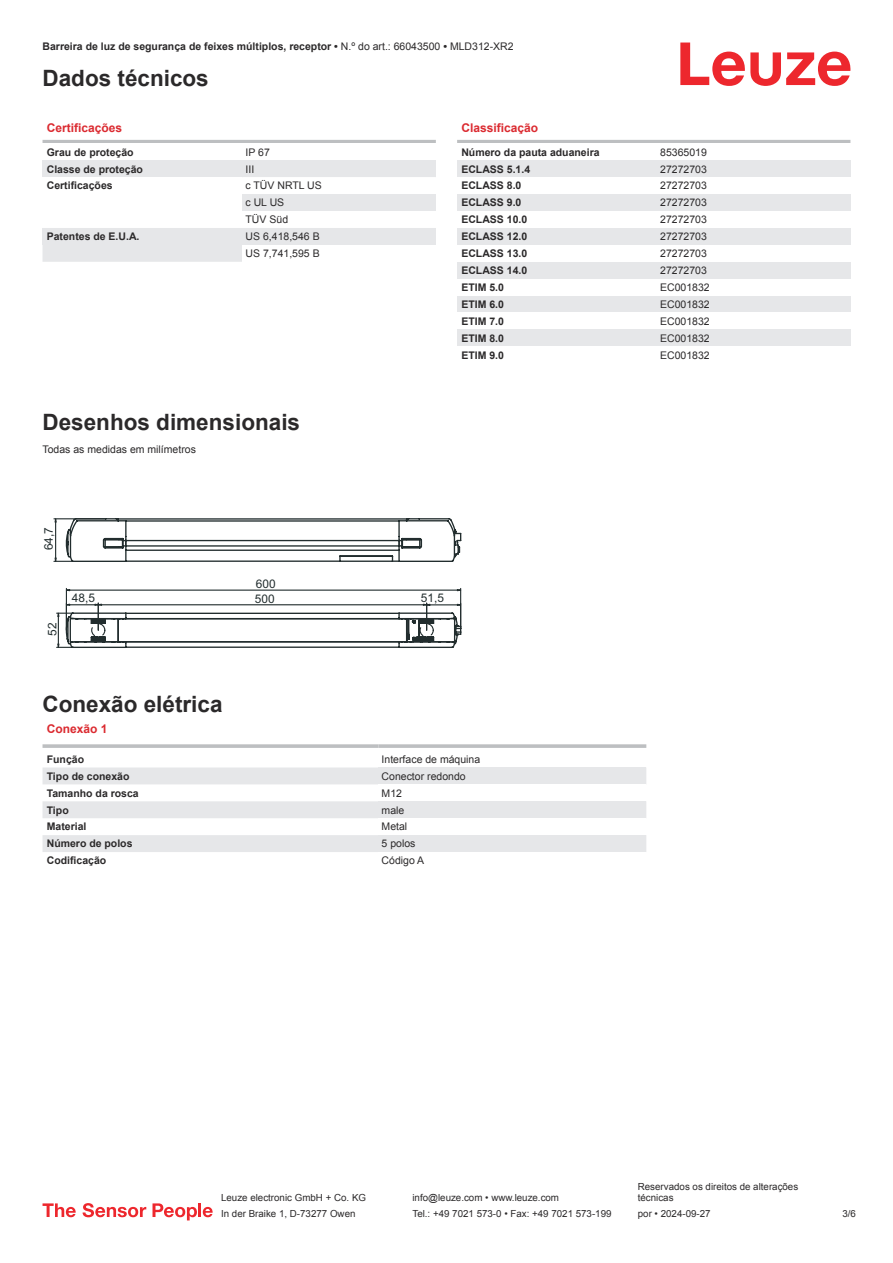
<style>
.page{position:relative;width:893px;height:1263px;background:#fff}
.page>*{position:absolute;margin:0;border:0;box-sizing:border-box;transform-origin:0 0}
.t1{font:700 22.5px "Arial";color:#2b292a}
.t2{font:700 12px "Arial";color:#db2a30}
.t3{font:11.85px "Arial";color:#222d2e}
.t4{font:700 10.5px "Arial";color:#2b292a}
.t5{font:10.5px/17px "Arial";color:#2b292a}
.t6{font:9.75px/11.7px "Arial";color:#2b292a}
.s1{font-weight:400}
</style>
<div class="page">
<svg style="left:680px;top:43px;width:170px;height:43px"></svg>
<hr style="left:43px;top:140px;width:393px;height:3px;background:#bdbfc1">
<svg style="left:43px;top:160px;width:393px;height:102px"></svg>
<div style="left:242px;top:194px;width:194px;height:17px;background:#e6e7e9"></div>
<div style="left:43px;top:228px;width:199px;height:17px;background:#e6e7e9"></div>
<div style="left:242px;top:228px;width:194px;height:17px;background:#e6e7e9"></div>
<div style="left:242px;top:245px;width:194px;height:17px;background:#fff"></div>
<svg style="left:43px;top:767px;width:335px;height:85px;fill:#e6e7e9"></svg>
<svg style="left:43px;top:744px;width:335px;height:4px"></svg>
<svg style="left:378px;top:744px;width:268px;height:4px"></svg>
<div style="left:378px;top:767px;width:268px;height:17px;background:#e6e7e9"></div>
<div style="left:378px;top:801px;width:268px;height:17px;background:#e6e7e9"></div>
<div style="left:378px;top:835px;width:268px;height:17px;background:#e6e7e9"></div>
<hr style="left:457px;top:140px;width:393px;height:3px;background:#bdbfc1">
<div style="left:457px;top:160px;width:200px;height:17px;background:#e6e7e9"></div>
<div style="left:657px;top:160px;width:193px;height:17px;background:#e6e7e9"></div>
<div style="left:457px;top:194px;width:200px;height:17px;background:#e6e7e9"></div>
<div style="left:657px;top:194px;width:193px;height:17px;background:#e6e7e9"></div>
<div style="left:457px;top:228px;width:200px;height:17px;background:#e6e7e9"></div>
<div style="left:657px;top:228px;width:193px;height:17px;background:#e6e7e9"></div>
<div style="left:457px;top:262px;width:200px;height:17px;background:#e6e7e9"></div>
<div style="left:657px;top:262px;width:193px;height:17px;background:#e6e7e9"></div>
<div style="left:457px;top:296px;width:200px;height:16px;background:#e6e7e9"></div>
<div style="left:657px;top:296px;width:193px;height:16px;background:#e6e7e9"></div>
<div style="left:457px;top:329px;width:200px;height:17px;background:#e6e7e9"></div>
<div style="left:657px;top:329px;width:193px;height:17px;background:#e6e7e9"></div>
<svg style="left:43px;top:1203px;width:33px;height:14px"></svg>
<svg style="left:83px;top:1203px;width:63px;height:14px"></svg>
<svg style="left:153px;top:1203px;width:44px;height:17px"></svg>
<hr style="left:198px;top:1203px;width:3px;height:14px;background:#ed272d">
<svg style="left:203px;top:1207px;width:10px;height:10px"></svg>
<hr style="left:66px;top:588px;width:1px;height:42px;background:#222d2e">
<hr style="left:460px;top:588px;width:1px;height:40px;background:#222d2e">
<hr style="left:70px;top:589px;width:387px;height:2px;background:#222d2e">
<svg style="left:65px;top:588px;width:6px;height:4px"></svg>
<svg style="left:456px;top:588px;width:5px;height:4px"></svg>
<svg style="left:54px;top:518px;width:407px;height:44px"></svg>
<svg style="left:57px;top:603px;width:404px;height:45px"></svg>
<p class="t4" style="left:43px;top:43px;width:473px">Barreira de luz de segurança de feixes múltiplos, receptor • <span class="s1">N.º do art.: 66043500</span> • <span class="s1">MLD312-XR2</span></p>
<h1 class="t1" style="left:43px;top:70px;width:168px">Dados técnicos</h1>
<p class="t2" style="left:47px;top:123px;width:77px">Certificações</p>
<p class="t4" style="left:47px;top:148px;width:88px">Grau de proteção</p>
<p class="t5" style="left:246px;top:144px;width:26px">IP 67</p>
<p class="t4" style="left:47px;top:165px;width:98px">Classe de proteção</p>
<p class="t5" style="left:246px;top:161px;width:10px">III</p>
<p class="t4" style="left:47px;top:182px;width:67px">Certificações</p>
<p class="t5" style="left:246px;top:178px;width:78px">c TÜV NRTL US c UL US<br>TÜV Süd</p>
<p class="t4" style="left:47px;top:232px;width:94px">Patentes de E.U.A.</p>
<p class="t5" style="left:246px;top:229px;width:76px">US 6,418,546 B<br>US 7,741,595 B</p>
<p class="t2" style="left:461px;top:123px;width:78px">Classificação</p>
<p class="t4" style="left:461px;top:148px;width:140px">Número da pauta aduaneira</p>
<p class="t5" style="left:660px;top:144px;width:48px">85365019</p>
<p class="t4" style="left:461px;top:165px;width:70px">ECLASS 5.1.4</p>
<p class="t5" style="left:660px;top:161px;width:48px">27272703</p>
<p class="t4" style="left:461px;top:182px;width:62px">ECLASS 8.0</p>
<p class="t5" style="left:660px;top:178px;width:48px">27272703</p>
<p class="t4" style="left:461px;top:199px;width:62px">ECLASS 9.0</p>
<p class="t5" style="left:660px;top:195px;width:48px">27272703</p>
<p class="t4" style="left:461px;top:216px;width:67px">ECLASS 10.0</p>
<p class="t5" style="left:660px;top:212px;width:48px">27272703</p>
<p class="t4" style="left:461px;top:233px;width:67px">ECLASS 12.0</p>
<p class="t5" style="left:660px;top:229px;width:48px">27272703</p>
<p class="t4" style="left:461px;top:249px;width:67px">ECLASS 13.0</p>
<p class="t5" style="left:660px;top:246px;width:48px">27272703</p>
<p class="t4" style="left:461px;top:266px;width:67px">ECLASS 14.0</p>
<p class="t5" style="left:660px;top:263px;width:48px">27272703</p>
<p class="t4" style="left:461px;top:283px;width:44px">ETIM 5.0</p>
<p class="t5" style="left:660px;top:280px;width:51px">EC001832</p>
<p class="t4" style="left:461px;top:300px;width:44px">ETIM 6.0</p>
<p class="t5" style="left:660px;top:297px;width:51px">EC001832</p>
<p class="t4" style="left:461px;top:317px;width:44px">ETIM 7.0</p>
<p class="t5" style="left:660px;top:313px;width:51px">EC001832</p>
<p class="t4" style="left:461px;top:334px;width:44px">ETIM 8.0</p>
<p class="t5" style="left:660px;top:330px;width:51px">EC001832</p>
<p class="t4" style="left:461px;top:351px;width:44px">ETIM 9.0</p>
<p class="t5" style="left:660px;top:347px;width:51px">EC001832</p>
<h1 class="t1" style="left:43px;top:414px;width:259px">Desenhos dimensionais</h1>
<p class="t5" style="left:43px;top:442px;width:155px">Todas as medidas em milímetros</p>
<p class="t3" style="left:44px;top:550px;width:25px;rotate:-90deg">64,7</p>
<p class="t3" style="left:48px;top:636px;width:15px;rotate:-90deg">52</p>
<p class="t3" style="left:256px;top:580px;width:21px">600</p>
<p class="t3" style="left:72px;top:594px;width:25px">48,5</p>
<p class="t3" style="left:255px;top:594px;width:21px">500</p>
<p class="t3" style="left:421px;top:594px;width:25px">51,5</p>
<h1 class="t1" style="left:43px;top:695px;width:182px">Conexão elétrica</h1>
<p class="t2" style="left:47px;top:725px;width:62px">Conexão 1</p>
<p class="t4" style="left:47px;top:755px;width:39px">Função</p>
<p class="t5" style="left:382px;top:752px;width:100px">Interface de máquina</p>
<p class="t4" style="left:47px;top:772px;width:84px">Tipo de conexão</p>
<p class="t5" style="left:382px;top:768px;width:86px">Conector redondo</p>
<p class="t4" style="left:47px;top:789px;width:93px">Tamanho da rosca</p>
<p class="t5" style="left:382px;top:785px;width:22px">M12</p>
<p class="t4" style="left:47px;top:806px;width:23px">Tipo</p>
<p class="t5" style="left:382px;top:802px;width:24px">male</p>
<p class="t4" style="left:47px;top:823px;width:41px">Material</p>
<p class="t5" style="left:382px;top:819px;width:27px">Metal</p>
<p class="t4" style="left:47px;top:840px;width:87px">Número de polos</p>
<p class="t5" style="left:382px;top:836px;width:35px">5 polos</p>
<p class="t4" style="left:47px;top:856px;width:61px">Codificação</p>
<p class="t5" style="left:382px;top:853px;width:44px">Código A</p>
<p class="t6" style="left:221px;top:1193px;width:146px">Leuze electronic GmbH + Co. KG</p>
<p class="t6" style="left:412px;top:1193px;width:148px">info@leuze.com • www.leuze.com</p>
<p class="t6" style="left:638px;top:1181px;width:162px">Reservados os direitos de alterações técnicas</p>
<p class="t6" style="left:221px;top:1209px;width:136px">In der Braike 1, D-73277 Owen</p>
<p class="t6" style="left:412px;top:1209px;width:201px">Tel.: +49 7021 573-0 • Fax: +49 7021 573-199</p>
<p class="t6" style="left:638px;top:1209px;width:74px">por • 2024-09-27</p>
<p class="t6" style="left:842px;top:1209px;width:15px">3 /6</p>
</div>
